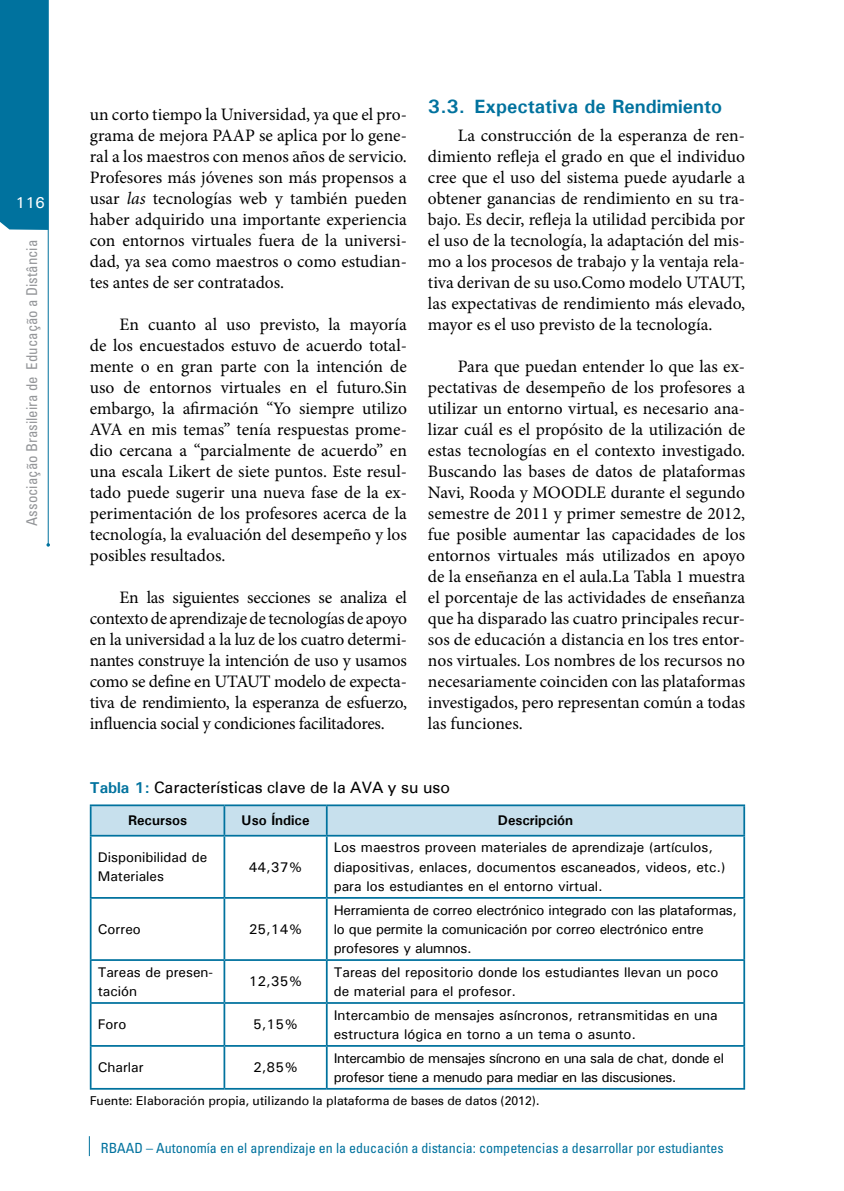
<style>
.page{position:relative;width:844px;height:1191px;background:#fff}
.page>*{position:absolute;margin:0;border:0;box-sizing:border-box;transform-origin:0 0}
.t1{font:700 19.25px "Univers";color:#00729e}
.t2{font:17.5px/21px "Minion Pro";letter-spacing:-.005em;color:#000;text-align:justify}
.t3{font:15.75px "Univers";color:#000}
.t4{font:500 15.75px "Univers";color:#fff}
.t5{font:condensed 14.88px "Univers";color:#939598}
.t6{font:500 14px/19.2px "Univers";color:#000}
.t7{font:500 14px/19.2px "Univers";letter-spacing:-.02em;color:#000}
.t8{font:500 14px/19.2px "Univers";letter-spacing:-.03em;color:#000}
.t9{font:condensed 14px "Univers";color:#00729e}
.t10{font:700 14px "Univers";color:#000}
.t11{font:12.25px "Univers";color:#000}
.s1{font-style:italic}
.s2{font-weight:700;color:#00729e}
</style>
<div class="page">
<div style="left:0;top:0;width:48px;height:230px;background:#00729e"></div>
<hr style="left:48px;top:0;width:1px;height:545px;background:#00729e">
<svg style="left:89px;top:1136px;width:1px;height:20px"></svg>
<hr style="left:90px;top:804px;width:134px;height:2px;background:#00729e">
<hr style="left:224px;top:804px;width:103px;height:2px;background:#00729e">
<hr style="left:327px;top:804px;width:418px;height:2px;background:#00729e">
<svg style="left:90px;top:805px;width:653px;height:30px;background:#bcdae8"></svg>
<hr style="left:743px;top:806px;width:2px;height:29px;background:#00729e">
<hr style="left:90px;top:835px;width:134px;height:1px;background:#00729e">
<hr style="left:90px;top:836px;width:1px;height:61px;background:#00729e">
<hr style="left:224px;top:835px;width:103px;height:1px;background:#00729e">
<hr style="left:223px;top:836px;width:2px;height:61px;background:#00729e">
<hr style="left:327px;top:835px;width:418px;height:1px;background:#00729e">
<hr style="left:326px;top:836px;width:1px;height:61px;background:#00729e">
<hr style="left:743px;top:836px;width:2px;height:61px;background:#00729e">
<hr style="left:90px;top:897px;width:134px;height:1px;background:#00729e">
<hr style="left:90px;top:898px;width:1px;height:61px;background:#00729e">
<hr style="left:224px;top:897px;width:103px;height:1px;background:#00729e">
<hr style="left:223px;top:898px;width:2px;height:61px;background:#00729e">
<hr style="left:327px;top:897px;width:418px;height:1px;background:#00729e">
<hr style="left:326px;top:898px;width:1px;height:61px;background:#00729e">
<hr style="left:743px;top:898px;width:2px;height:61px;background:#00729e">
<hr style="left:90px;top:959px;width:134px;height:2px;background:#00729e">
<hr style="left:90px;top:961px;width:1px;height:41px;background:#00729e">
<hr style="left:224px;top:959px;width:103px;height:2px;background:#00729e">
<hr style="left:223px;top:961px;width:2px;height:41px;background:#00729e">
<hr style="left:327px;top:959px;width:418px;height:2px;background:#00729e">
<hr style="left:326px;top:961px;width:1px;height:41px;background:#00729e">
<hr style="left:743px;top:961px;width:2px;height:41px;background:#00729e">
<hr style="left:90px;top:1002px;width:134px;height:1px;background:#00729e">
<hr style="left:90px;top:1003px;width:1px;height:42px;background:#00729e">
<hr style="left:224px;top:1002px;width:103px;height:1px;background:#00729e">
<hr style="left:223px;top:1003px;width:2px;height:42px;background:#00729e">
<hr style="left:327px;top:1002px;width:418px;height:1px;background:#00729e">
<hr style="left:326px;top:1003px;width:1px;height:42px;background:#00729e">
<hr style="left:743px;top:1003px;width:2px;height:42px;background:#00729e">
<hr style="left:90px;top:1045px;width:134px;height:1px;background:#00729e">
<hr style="left:90px;top:1046px;width:1px;height:42px;background:#00729e">
<hr style="left:224px;top:1045px;width:103px;height:1px;background:#00729e">
<hr style="left:223px;top:1046px;width:2px;height:42px;background:#00729e">
<hr style="left:327px;top:1045px;width:418px;height:1px;background:#00729e">
<hr style="left:326px;top:1046px;width:1px;height:42px;background:#00729e">
<hr style="left:743px;top:1046px;width:2px;height:42px;background:#00729e">
<hr style="left:90px;top:1088px;width:134px;height:1px;background:#00729e">
<hr style="left:224px;top:1088px;width:103px;height:1px;background:#00729e">
<hr style="left:327px;top:1088px;width:418px;height:1px;background:#00729e">
<p class="t4" style="left:15px;top:192px;width:31px">116</p>
<p class="t5" style="left:22px;top:526px;width:287px;rotate:-90deg">Associação Brasileira de Educação a Distância</p>
<p class="t2" style="left:90px;top:104px;width:318px">un corto tiempo la Universidad, ya que el pro&shy;grama de mejora PAAP se aplica por lo gene&shy;ral a los maestros con menos años de servicio.<br>Profesores más jóvenes son más propensos a usar <span class="s1">las</span> tecnologías web y también pueden haber adquirido una importante experiencia con entornos virtuales fuera de la universi&shy;dad, ya sea como maestros o como estudian&shy;tes antes de ser contratados.</p>
<p class="t2" style="left:90px;top:314px;width:318px;text-indent:30px">En cuanto al uso previsto, la mayoría de los encuestados estuvo de acuerdo total&shy;mente o en gran parte con la intención de uso de entornos virtuales en el futuro.Sin embargo, la afirmación “Yo siempre utilizo AVA en mis temas” tenía respuestas prome&shy;dio cercana a “parcialmente de acuerdo” en una escala Likert de siete puntos. Este resul&shy;tado puede sugerir una nueva fase de la ex&shy;perimentación de los profesores acerca de la tecnología, la evaluación del desempeño y los posibles resultados.</p>
<p class="t2" style="left:90px;top:587px;width:318px;text-indent:30px">En las siguientes secciones se analiza el contexto de aprendizaje de tecnologías de apoyo en la universidad a la luz de los cuatro determi&shy;nantes construye la intención de uso y usamos como se define en UTAUT modelo de expecta&shy;tiva de rendimiento, la esperanza de esfuerzo, influencia social y condiciones facilitadores.</p>
<p class="t1" style="left:428px;top:94px;width:296px">3.3. Expectativa de Rendimiento</p>
<p class="t2" style="left:428px;top:125px;width:318px;text-indent:30px">La construcción de la esperanza de ren&shy;dimiento refleja el grado en que el individuo cree que el uso del sistema puede ayudarle a obtener ganancias de rendimiento en su tra&shy;bajo. Es decir, refleja la utilidad percibida por el uso de la tecnología, la adaptación del mis&shy;mo a los procesos de trabajo y la ventaja rela&shy;tiva derivan de su uso.Como modelo UTAUT, las expectativas de rendimiento más elevado, mayor es el uso previsto de la tecnología.</p>
<p class="t2" style="left:428px;top:356px;width:318px;text-indent:30px">Para que puedan entender lo que las ex&shy;pectativas de desempeño de los profesores a utilizar un entorno virtual, es necesario ana&shy;lizar cuál es el propósito de la utilización de estas tecnologías en el contexto investigado.<br>Buscando las bases de datos de plataformas Navi, Rooda y MOODLE durante el segundo semestre de 2011 y primer semestre de 2012, fue posible aumentar las capacidades de los entornos virtuales más utilizados en apoyo de la enseñanza en el aula.La Tabla 1 muestra el porcentaje de las actividades de enseñanza que ha disparado las cuatro principales recur&shy;sos de educación a distancia en los tres entor&shy;nos virtuales. Los nombres de los recursos no necesariamente coinciden con las plataformas investigados, pero representan común a todas las funciones.</p>
<p class="t3" style="left:90px;top:777px;width:362px"><span class="s2">Tabla 1:</span> Características clave de la AVA y su uso</p>
<p class="t10" style="left:128px;top:811px;width:60px">Recursos</p>
<p class="t10" style="left:241px;top:811px;width:69px">Uso Índice</p>
<p class="t10" style="left:498px;top:811px;width:77px">Descripción</p>
<p class="t6" style="left:98px;top:847px;width:111px">Disponibilidad de<br>Materiales</p>
<p class="t6" style="left:249px;top:857px;width:55px">44,37%</p>
<p class="t6" style="left:334px;top:837px;width:393px">Los maestros proveen materiales de aprendizaje (artículos, diapositivas, enlaces, documentos escaneados, videos, etc.) para los estudiantes en el entorno virtual.</p>
<p class="t6" style="left:98px;top:919px;width:45px">Correo</p>
<p class="t6" style="left:249px;top:919px;width:55px">25,14%</p>
<p class="t7" style="left:334px;top:899px;width:405px">Herramienta de correo electrónico integrado con las plataformas, lo que permite la comunicación por correo electrónico entre profesores y alumnos.</p>
<p class="t6" style="left:98px;top:962px;width:117px">Tareas de presen&shy;tación</p>
<p class="t6" style="left:249px;top:971px;width:55px">12,35%</p>
<p class="t6" style="left:334px;top:962px;width:386px">Tareas del repositorio donde los estudiantes llevan un poco de material para el profesor.</p>
<p class="t6" style="left:98px;top:1014px;width:30px">Foro</p>
<p class="t6" style="left:253px;top:1014px;width:46px">5,15%</p>
<p class="t6" style="left:334px;top:1005px;width:385px">Intercambio de mensajes asíncronos, retransmitidas en una estructura lógica en torno a un tema o asunto.</p>
<p class="t6" style="left:98px;top:1057px;width:47px">Charlar</p>
<p class="t6" style="left:253px;top:1057px;width:46px">2,85%</p>
<p class="t8" style="left:334px;top:1047px;width:391px">Intercambio de mensajes síncrono en una sala de chat, donde el profesor tiene a menudo para mediar en las discusiones.</p>
<p class="t11" style="left:90px;top:1093px;width:451px">Fuente: Elaboración propia, utilizando la plataforma de bases de datos (2012).</p>
<p class="t9" style="left:101px;top:1139px;width:624px">RBAAD – Autonomía en el aprendizaje en la educación a distancia: competencias a desarrollar por estudiantes</p>
</div>
